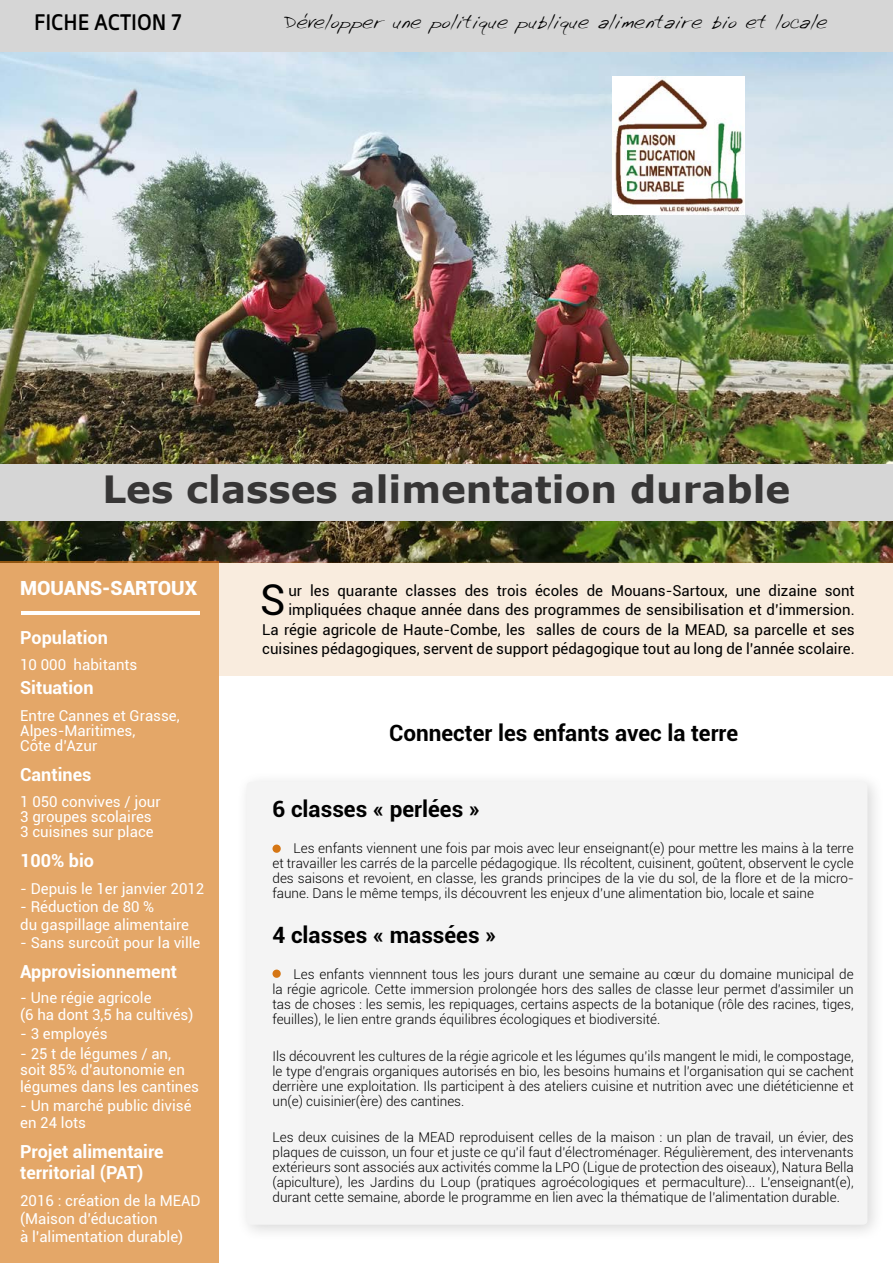
<style>
.page{position:relative;width:893px;height:1263px;background:#fff}
.page>*{position:absolute;margin:0;border:0;box-sizing:border-box;transform-origin:0 0}
.t1{font:42.45px "Roboto";color:#000}
.t2{font:700 37.5px "Verdana";color:#373636}
.t3{font:700 22.5px "Roboto";color:#000}
.t4{font:600 22.5px "Mentone";color:#000;scale:.88 1}
.t5{font:19.5px "Abigails Hand";color:#000}
.t6{font:900 19.5px "Roboto";color:#fff}
.t7{font:700 18px/21.6px "Roboto";color:#fff}
.t8{font:15px/15px "Roboto";color:#fff}
.t9{font:15px/19.5px "Roboto";color:#000;text-align:right}
.t10{font:300 13.5px/15px "Roboto";color:#000;text-align:justify}
</style>
<div class="page">
<img style="left:0;top:51px;width:893px;height:511px">
<div style="left:236px;top:771px;width:649px;height:471px;background:#000;opacity:.16"></div>
<div style="left:247px;top:782px;width:620px;height:443px;background:#f4f4f4;border-radius:4px"></div>
<div style="left:0;top:0;width:893px;height:51px;background:#d6d6d6"></div>
<div style="left:219px;top:562px;width:674px;height:114px;background:#f9ecde"></div>
<div style="left:0;top:562px;width:218px;height:701px;background:#e4a768"></div>
<hr style="left:21px;top:611px;width:178px;height:4px;background:#fff">
<div style="left:0;top:464px;width:893px;height:57px;background:#d6d6d6"></div>
<div style="left:272px;top:844px;width:9px;height:9px;background:#d57614;border-radius:50%"></div>
<img style="left:612px;top:77px;width:133px;height:138px">
<div style="left:272px;top:969px;width:9px;height:9px;background:#d57614;border-radius:50%"></div>
<h3 class="t4" style="left:34px;top:8px;width:169px">FICHE ACTION 7</h3>
<h3 class="t5" style="left:283px;top:8px;width:546px">Développer une politique publique alimentaire bio et locale</h3>
<h2 class="t2" style="left:102px;top:463px;width:690px">Les classes alimentation durable</h2>
<h3 class="t6" style="left:20px;top:574px;width:179px">MOUANS-SARTOUX</h3>
<h3 class="t7" style="left:20px;top:626px;width:89px">Population</h3>
<p class="t8" style="left:20px;top:657px;width:119px">10 000 habitants</p>
<h3 class="t7" style="left:20px;top:676px;width:75px">Situation</h3>
<p class="t8" style="left:20px;top:707px;width:161px">Entre Cannes et Grasse,<br>Alpes-Maritimes,<br>Côte d’Azur</p>
<h3 class="t7" style="left:20px;top:763px;width:73px">Cantines</h3>
<p class="t8" style="left:20px;top:794px;width:142px">1 050 convives / jour<br>3 groupes scolaires<br>3 cuisines sur place</p>
<h3 class="t7" style="left:20px;top:849px;width:75px">100% bio</h3>
<p class="t8" style="left:20px;top:880px;width:186px">- Depuis le 1er janvier 2012</p>
<p class="t8" style="left:20px;top:897px;width:170px;line-height:18px">- Réduction de 80 %<br>du gaspillage alimentaire</p>
<p class="t8" style="left:20px;top:934px;width:182px">- Sans surcoût pour la ville</p>
<h3 class="t7" style="left:20px;top:960px;width:158px">Approvisionnement</h3>
<p class="t8" style="left:20px;top:989px;width:175px;line-height:16.5px">- Une régie agricole<br>(6 ha dont 3,5 ha cultivés)</p>
<p class="t8" style="left:20px;top:1026px;width:89px">- 3 employés</p>
<p class="t8" style="left:20px;top:1044px;width:180px;line-height:16.5px">- 25 t de légumes / an, soit 85% d’autonomie en légumes dans les cantines</p>
<p class="t8" style="left:20px;top:1097px;width:173px;line-height:16.5px">- Un marché public divisé en 24 lots</p>
<h3 class="t7" style="left:20px;top:1140px;width:145px">Projet alimentaire territorial (PAT)</h3>
<p class="t8" style="left:20px;top:1191px;width:182px;line-height:18px">2016 : création de la MEAD (Maison d’éducation<br>à l’alimentation durable)</p>
<p class="t9" style="left:262px;top:580px;width:594px">ur les quarante classes des trois écoles de Mouans-Sartoux, une dizaine sont impliquées chaque année dans des programmes de sensibilisation et d’immersion.<br>La régie agricole de Haute-Combe, les salles de cours de la MEAD, sa parcelle et ses cuisines pédagogiques, servent de support pédagogique tout au long de l’année scolaire.</p>
<h1 class="t1" style="left:260px;top:570px;width:27px">S</h1>
<h3 class="t3" style="left:389px;top:717px;width:350px">Connecter les enfants avec la terre</h3>
<h3 class="t3" style="left:272px;top:793px;width:209px">6 classes « perlées »</h3>
<p class="t10" style="left:272px;top:840px;width:583px;text-indent:21px">Les enfants viennent une fois par mois avec leur enseignant(e) pour mettre les mains à la terre et travailler les carrés de la parcelle pédagogique. Ils récoltent, cuisinent, goûtent, observent le cycle des saisons et revoient, en classe, les grands principes de la vie du sol, de la flore et de la micro&shy;faune. Dans le même temps, ils découvrent les enjeux d’une alimentation bio, locale et saine</p>
<h3 class="t3" style="left:272px;top:919px;width:226px">4 classes « massées »</h3>
<p class="t10" style="left:272px;top:966px;width:583px;text-indent:21px">Les enfants viennnent tous les jours durant une semaine au cœur du domaine municipal de la régie agricole. Cette immersion prolongée hors des salles de classe leur permet d’assimiler un tas de choses : les semis, les repiquages, certains aspects de la botanique (rôle des racines, tiges, feuilles), le lien entre grands équilibres écologiques et biodiversité.</p>
<p class="t10" style="left:272px;top:1048px;width:583px">Ils découvrent les cultures de la régie agricole et les légumes qu’ils mangent le midi, le compostage, le type d’engrais organiques autorisés en bio, les besoins humains et l’organisation qui se cachent derrière une exploitation. Ils participent à des ateliers cuisine et nutrition avec une diététicienne et un(e) cuisinier(ère) des cantines.</p>
<p class="t10" style="left:272px;top:1129px;width:583px">Les deux cuisines de la MEAD reproduisent celles de la maison : un plan de travail, un évier, des plaques de cuisson, un four et juste ce qu’il faut d’électroménager. Régulièrement, des intervenants extérieurs sont associés aux activités comme la LPO (Ligue de protection des oiseaux), Natura Bella (apiculture), les Jardins du Loup (pratiques agroécologiques et permaculture)... L’enseignant(e), durant cette semaine, aborde le programme en lien avec la thématique de l’alimentation durable.</p>
</div>
